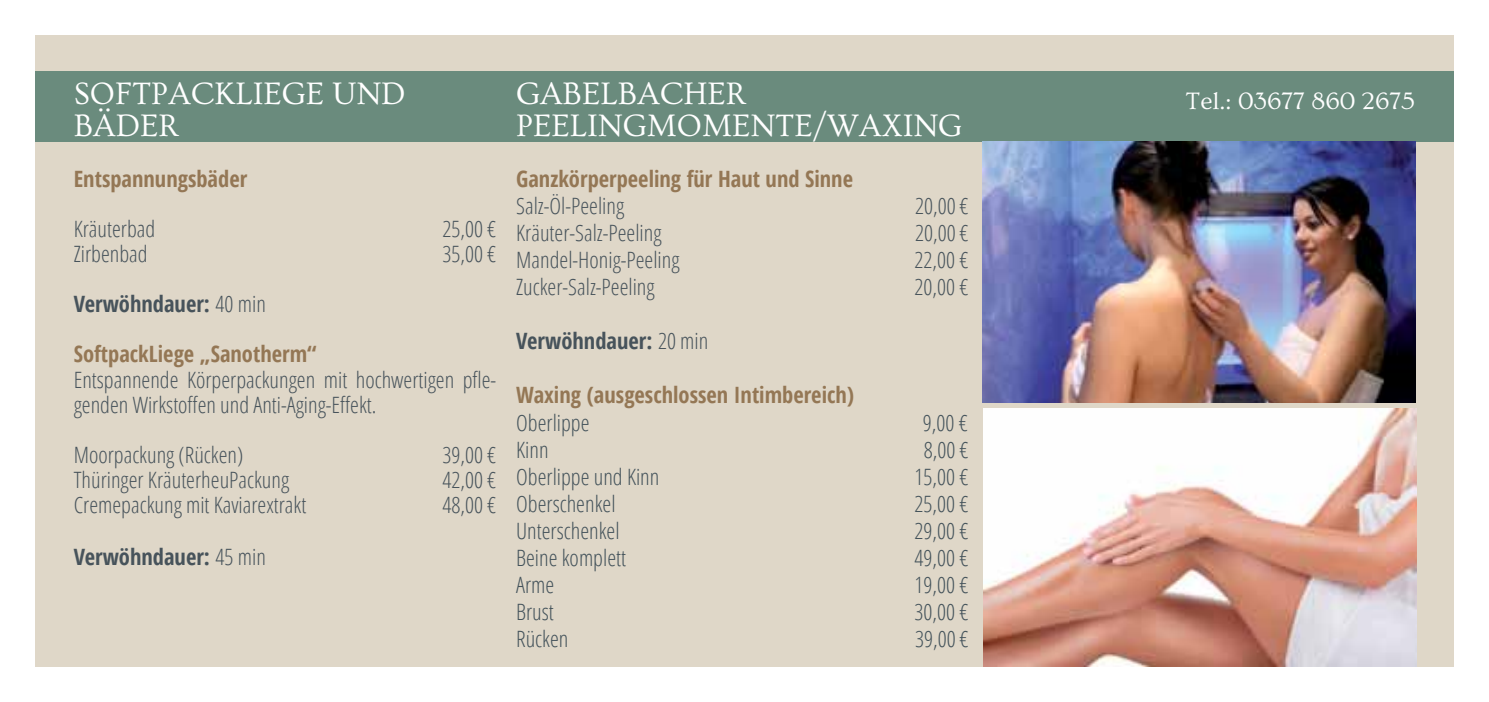
<style>
.page{position:relative;width:1489px;height:702px;background:#fff}
.page>*{position:absolute;margin:0;border:0;box-sizing:border-box;transform-origin:0 0}
.t1{font:32.5px/32.5px "Ovo";color:#fff}
.t2{font:25px "Ovo";color:#fff}
.t3{font:300 condensed 22.5px/25px "Open Sans";color:#47535b}
.t4{font:300 condensed 22.5px "Open Sans";color:#43525a}
.t5{font:700 condensed 22.5px "Open Sans";color:#947755}
.t6{font:700 condensed 22.5px "Open Sans";color:#47535b}
.s1{font-weight:300}
</style>
<div class="page">
<div style="left:35px;top:35px;width:1418px;height:631px;background:#dfd7c8"></div>
<div style="left:35px;top:71px;width:1418px;height:71px;background:#6a8b7d"></div>
<img style="left:982px;top:142px;width:432px;height:261px">
<img style="left:983px;top:408px;width:433px;height:258px">
<h1 class="t1" style="left:74px;top:78px;width:326px">SOFTPACKLIEGE UND<br>BÄDER</h1>
<h1 class="t1" style="left:516px;top:78px;width:440px">GABELBACHER<br>PEELINGMOMENTE/WAXING</h1>
<p class="t5" style="left:74px;top:163px;width:175px">Entspannungsbäder</p>
<p class="t3" style="left:74px;top:216px;width:83px">Kräuterbad</p>
<p class="t3" style="left:442px;top:216px;width:55px">25,00 €</p>
<p class="t3" style="left:74px;top:241px;width:75px">Zirbenbad</p>
<p class="t3" style="left:442px;top:241px;width:55px">35,00 €</p>
<p class="t6" style="left:74px;top:288px;width:194px">Verwöhndauer: <span class="s1">40 min</span></p>
<p class="t5" style="left:74px;top:338px;width:244px">SoftpackLiege „Sanotherm“</p>
<p class="t3" style="left:74px;top:366px;width:424px">Entspannende Körperpackungen mit hochwertigen pfle&shy;genden Wirkstoffen und Anti-Aging-Effekt.</p>
<p class="t3" style="left:74px;top:441px;width:171px">Moorpackung (Rücken)</p>
<p class="t3" style="left:442px;top:441px;width:55px">39,00 €</p>
<p class="t3" style="left:74px;top:466px;width:217px">Thüringer KräuterheuPackung</p>
<p class="t3" style="left:442px;top:466px;width:55px">42,00 €</p>
<p class="t3" style="left:74px;top:491px;width:234px">Cremepackung mit Kaviarextrakt</p>
<p class="t3" style="left:442px;top:491px;width:55px">48,00 €</p>
<p class="t6" style="left:74px;top:540px;width:194px">Verwöhndauer: <span class="s1">45 min</span></p>
<p class="t5" style="left:516px;top:163px;width:338px">Ganzkörperpeeling für Haut und Sinne</p>
<p class="t3" style="left:516px;top:193px;width:109px">Salz-Öl-Peeling</p>
<p class="t3" style="left:915px;top:193px;width:55px">20,00 €</p>
<p class="t3" style="left:516px;top:220px;width:147px">Kräuter-Salz-Peeling</p>
<p class="t3" style="left:915px;top:220px;width:55px">20,00 €</p>
<p class="t3" style="left:516px;top:247px;width:165px">Mandel-Honig-Peeling</p>
<p class="t3" style="left:914px;top:247px;width:55px">22,00 €</p>
<p class="t3" style="left:516px;top:274px;width:140px">Zucker-Salz-Peeling</p>
<p class="t3" style="left:914px;top:274px;width:55px">20,00 €</p>
<p class="t6" style="left:516px;top:325px;width:194px">Verwöhndauer: <span class="s1">20 min</span></p>
<p class="t5" style="left:516px;top:379px;width:339px">Waxing (ausgeschlossen Intimbereich)</p>
<p class="t4" style="left:516px;top:407px;width:75px">Oberlippe</p>
<p class="t4" style="left:922px;top:407px;width:46px">9,00 €</p>
<p class="t4" style="left:516px;top:434px;width:34px">Kinn</p>
<p class="t4" style="left:923px;top:434px;width:46px">8,00 €</p>
<p class="t4" style="left:516px;top:461px;width:145px">Oberlippe und Kinn</p>
<p class="t4" style="left:914px;top:461px;width:55px">15,00 €</p>
<p class="t4" style="left:516px;top:488px;width:101px">Oberschenkel</p>
<p class="t4" style="left:914px;top:488px;width:55px">25,00 €</p>
<p class="t4" style="left:516px;top:515px;width:105px">Unterschenkel</p>
<p class="t4" style="left:914px;top:515px;width:55px">29,00 €</p>
<p class="t4" style="left:516px;top:542px;width:111px">Beine komplett</p>
<p class="t4" style="left:914px;top:542px;width:55px">49,00 €</p>
<p class="t4" style="left:516px;top:569px;width:40px">Arme</p>
<p class="t4" style="left:914px;top:569px;width:55px">19,00 €</p>
<p class="t4" style="left:516px;top:596px;width:39px">Brust</p>
<p class="t4" style="left:914px;top:596px;width:55px">30,00 €</p>
<p class="t4" style="left:516px;top:623px;width:54px">Rücken</p>
<p class="t4" style="left:915px;top:623px;width:55px">39,00 €</p>
<p class="t2" style="left:1185px;top:87px;width:231px">TEL.: 03677 860 2675</p>
</div>
